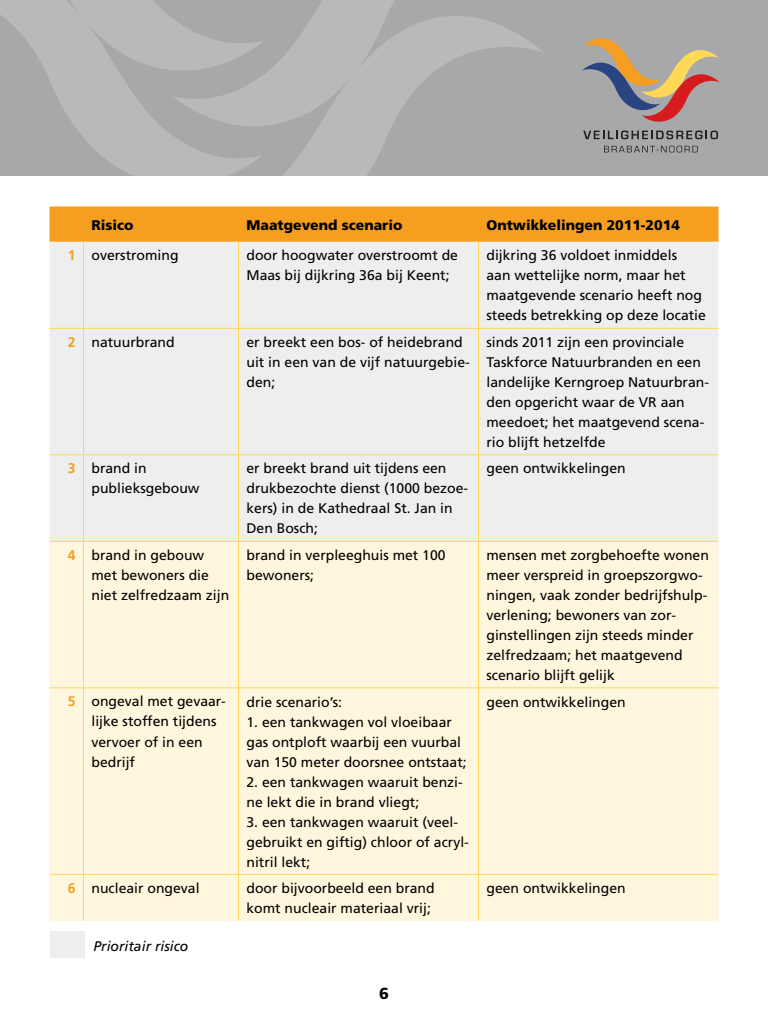
<style>
.page{position:relative;width:768px;height:1024px;background:#fff}
.page>*{position:absolute;margin:0;border:0;box-sizing:border-box;transform-origin:0 0}
.t1{font:900 16px "Frutiger LT";color:#000}
.t2{font:14px/20px "Frutiger LT";color:#000}
.t3{font:900 14px "Frutiger LT";color:#000}
.t4{font:italic 14px "Frutiger LT";color:#000}
.s1{font-weight:700;color:#f59e20}
</style>
<div class="page">
<div style="left:0;top:0;width:768px;height:176px;background:#a6a8a9"></div>
<svg style="left:582px;top:38px;width:138px;height:84px"></svg>
<svg style="left:583px;top:131px;width:135px;height:8px"></svg>
<svg style="left:604px;top:146px;width:94px;height:6px"></svg>
<svg style="left:0;top:0;width:175px;height:176px;fill:#b7b9ba"></svg>
<svg style="left:175px;top:0;width:368px;height:176px"></svg>
<div style="left:49px;top:207px;width:670px;height:35px;background:#f59e20"></div>
<div style="left:49px;top:242px;width:670px;height:299px;background:#edeeee"></div>
<div style="left:49px;top:542px;width:670px;height:379px;background:#fff7dd"></div>
<hr style="left:83px;top:242px;width:1px;height:86px;background:#ffd855">
<hr style="left:238px;top:242px;width:1px;height:86px;background:#ffd855">
<hr style="left:478px;top:242px;width:1px;height:86px;background:#ffd855">
<hr style="left:49px;top:328px;width:35px;height:1px;background:#ffd855">
<hr style="left:84px;top:328px;width:155px;height:1px;background:#ffd855">
<hr style="left:83px;top:329px;width:1px;height:125px;background:#ffd855">
<hr style="left:239px;top:328px;width:240px;height:1px;background:#ffd855">
<hr style="left:238px;top:329px;width:1px;height:125px;background:#ffd855">
<hr style="left:479px;top:328px;width:240px;height:1px;background:#ffd855">
<hr style="left:478px;top:329px;width:1px;height:125px;background:#ffd855">
<hr style="left:49px;top:454px;width:35px;height:1px;background:#ffd855">
<hr style="left:84px;top:454px;width:155px;height:1px;background:#ffd855">
<hr style="left:83px;top:455px;width:1px;height:86px;background:#ffd855">
<hr style="left:239px;top:454px;width:240px;height:1px;background:#ffd855">
<hr style="left:238px;top:455px;width:1px;height:86px;background:#ffd855">
<hr style="left:479px;top:454px;width:240px;height:1px;background:#ffd855">
<hr style="left:478px;top:455px;width:1px;height:86px;background:#ffd855">
<hr style="left:49px;top:541px;width:35px;height:1px;background:#ffd855">
<hr style="left:84px;top:541px;width:155px;height:1px;background:#ffd855">
<hr style="left:83px;top:542px;width:1px;height:145px;background:#ffd855">
<hr style="left:239px;top:541px;width:240px;height:1px;background:#ffd855">
<hr style="left:238px;top:542px;width:1px;height:145px;background:#ffd855">
<hr style="left:479px;top:541px;width:240px;height:1px;background:#ffd855">
<hr style="left:478px;top:542px;width:1px;height:145px;background:#ffd855">
<hr style="left:49px;top:687px;width:35px;height:1px;background:#ffd855">
<hr style="left:84px;top:687px;width:155px;height:1px;background:#ffd855">
<hr style="left:83px;top:688px;width:1px;height:186px;background:#ffd855">
<hr style="left:239px;top:687px;width:240px;height:1px;background:#ffd855">
<hr style="left:238px;top:688px;width:1px;height:186px;background:#ffd855">
<hr style="left:479px;top:687px;width:240px;height:1px;background:#ffd855">
<hr style="left:478px;top:688px;width:1px;height:186px;background:#ffd855">
<hr style="left:49px;top:874px;width:35px;height:1px;background:#ffd855">
<hr style="left:84px;top:874px;width:155px;height:1px;background:#ffd855">
<hr style="left:83px;top:875px;width:1px;height:46px;background:#ffd855">
<hr style="left:239px;top:874px;width:240px;height:1px;background:#ffd855">
<hr style="left:238px;top:875px;width:1px;height:46px;background:#ffd855">
<hr style="left:479px;top:874px;width:240px;height:1px;background:#ffd855">
<hr style="left:478px;top:875px;width:1px;height:46px;background:#ffd855">
<div style="left:50px;top:931px;width:35px;height:27px;background:#edeeee"></div>
<p class="t3" style="left:92px;top:216px;width:44px">Risico</p>
<p class="t3" style="left:247px;top:216px;width:158px">Maatgevend scenario</p>
<p class="t3" style="left:487px;top:216px;width:195px">Ontwikkelingen 2011-2014</p>
<p class="t2" style="left:68px;top:246px;width:112px"><span class="s1">1</span> overstroming</p>
<p class="t2" style="left:247px;top:246px;width:213px">door hoogwater overstroomt de<br>Maas bij dijkring 36a bij Keent;</p>
<p class="t2" style="left:487px;top:246px;width:221px">dijkring 36 voldoet inmiddels<br>aan wettelijke norm, maar het maatgevende scenario heeft nog steeds betrekking op deze locatie</p>
<p class="t2" style="left:68px;top:332px;width:109px"><span class="s1">2</span> natuurbrand</p>
<p class="t2" style="left:247px;top:332px;width:225px">er breekt een bos- of heidebrand uit in een van de vijf natuurgebie&shy;den;</p>
<p class="t2" style="left:487px;top:332px;width:224px">sinds 2011 zijn een provinciale<br>Taskforce Natuurbranden en een landelijke Kerngroep Natuurbran&shy;den opgericht waar de VR aan meedoet; het maatgevend scena&shy;rio blijft hetzelfde</p>
<p class="t2" style="left:92px;top:459px;width:110px;text-indent:-24px"><span class="s1">3</span> brand in publieksgebouw</p>
<p class="t2" style="left:247px;top:459px;width:223px">er breekt brand uit tijdens een drukbezochte dienst (1000 bezoe&shy;kers) in de Kathedraal St. Jan in<br>Den Bosch;</p>
<p class="t2" style="left:487px;top:459px;width:141px">geen ontwikkelingen</p>
<p class="t2" style="left:92px;top:545px;width:139px;text-indent:-24px"><span class="s1">4</span> brand in gebouw met bewoners die niet zelfredzaam zijn</p>
<p class="t2" style="left:247px;top:545px;width:201px">brand in verpleeghuis met 100 bewoners;</p>
<p class="t2" style="left:487px;top:545px;width:224px">mensen met zorgbehoefte wonen meer verspreid in groepszorgwo&shy;ningen, vaak zonder bedrijfshulp&shy;verlening; bewoners van zor&shy;ginstellingen zijn steeds minder zelfredzaam; het maatgevend scenario blijft gelijk</p>
<p class="t2" style="left:92px;top:692px;width:136px;text-indent:-24px"><span class="s1">5</span> ongeval met gevaar&shy;lijke stoffen tijdens vervoer of in een bedrijf</p>
<p class="t2" style="left:247px;top:692px;width:97px">drie scenario’s:</p>
<p class="t2" style="left:487px;top:692px;width:141px">geen ontwikkelingen</p>
<p class="t2" style="left:247px;top:712px;width:222px">1. een tankwagen vol vloeibaar gas ontploft waarbij een vuurbal van 150 meter doorsnee ontstaat;</p>
<p class="t2" style="left:247px;top:772px;width:218px">2. een tankwagen waaruit benzi&shy;ne lekt die in brand vliegt;</p>
<p class="t2" style="left:247px;top:812px;width:224px">3. een tankwagen waaruit (veel&shy;gebruikt en giftig) chloor of acryl&shy;nitril lekt;</p>
<p class="t2" style="left:68px;top:878px;width:133px"><span class="s1">6</span> nucleair ongeval</p>
<p class="t2" style="left:247px;top:878px;width:190px">door bijvoorbeeld een brand komt nucleair materiaal vrij;</p>
<p class="t2" style="left:487px;top:878px;width:141px">geen ontwikkelingen</p>
<p class="t4" style="left:94px;top:938px;width:96px">Prioritair risico</p>
<p class="t1" style="left:379px;top:984px;width:11px">6</p>
</div>
